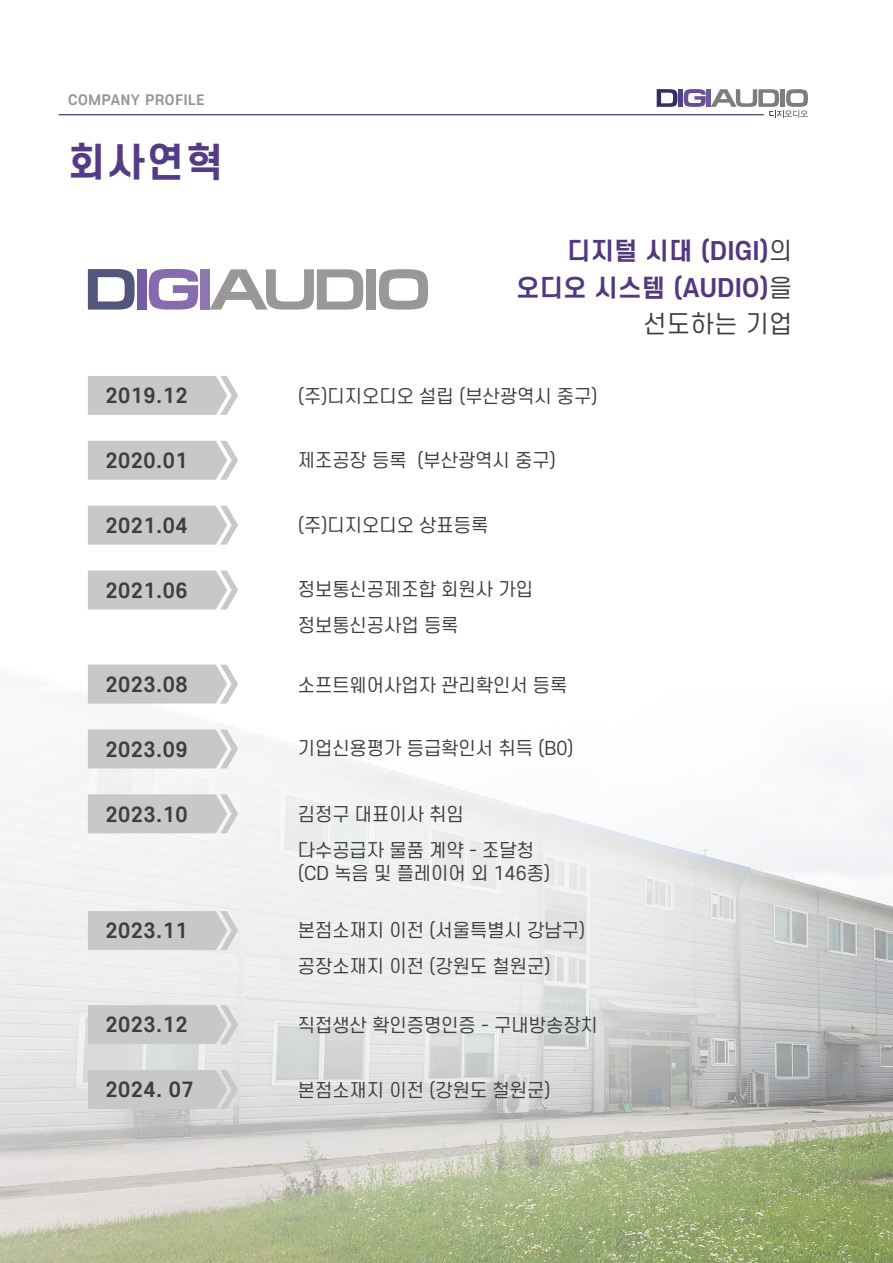
<style>
.page{position:relative;width:893px;height:1263px;background:#fff}
.page>*{position:absolute;margin:0;border:0;box-sizing:border-box;transform-origin:0 0}
.t1{font:700 39px "S Core Dream 6";color:#543b85}
.t2{font:700 24px/36px "S Core Dream 6";letter-spacing:.025em;color:#51387f;text-align:right}
.t3{font:24px "S Core Dream 4";letter-spacing:.025em;color:#3e3e3f}
.t4{font:700 19.5px "S Core Dream 6";letter-spacing:.025em;color:#3e3e3f}
.t5{font:18px/36px "S Core Dream 4";color:#3e3e3f}
.t6{font:700 13.5px "S Core Dream 6";letter-spacing:.05em;color:#939598}
.s1{font-family:"S Core Dream 4";font-weight:400;color:#3e3e3f}
</style>
<div class="page">
<svg style="left:657px;top:89px;width:20px;height:18px"></svg>
<hr style="left:679px;top:89px;width:4px;height:18px;background:#563d8d">
<svg style="left:684px;top:89px;width:124px;height:29px"></svg>
<hr style="left:59px;top:114px;width:705px;height:1px;background:#332e5c">
<img style="left:0;top:269px;width:893px;height:994px">
<svg style="left:88px;top:376px;width:150px;height:39px;background:#cacbcd"></svg>
<svg style="left:88px;top:441px;width:150px;height:39px;background:#cacbcd"></svg>
<svg style="left:88px;top:506px;width:150px;height:39px;background:#cbcccd"></svg>
<svg style="left:88px;top:665px;width:150px;height:38px;background:#cacbcd"></svg>
<svg style="left:88px;top:729px;width:150px;height:39px;background:#cacbcd"></svg>
<svg style="left:88px;top:794px;width:150px;height:39px;background:#cacbcd"></svg>
<svg style="left:88px;top:1005px;width:150px;height:39px;background:#c9cacc"></svg>
<div style="left:88px;top:1070px;width:150px;height:39px;background:#c7c8ca"></div>
<svg style="left:88px;top:570px;width:150px;height:39px;background:#cbccce"></svg>
<svg style="left:88px;top:911px;width:150px;height:39px;background:#c9cacc"></svg>
<svg style="left:88px;top:269px;width:47px;height:41px"></svg>
<div style="left:137px;top:269px;width:10px;height:41px;background:#765ba5"></div>
<svg style="left:149px;top:269px;width:49px;height:41px"></svg>
<div style="left:201px;top:269px;width:9px;height:41px;background:#9076b1"></div>
<svg style="left:210px;top:269px;width:153px;height:41px"></svg>
<div style="left:366px;top:269px;width:10px;height:41px;background:#999797"></div>
<svg style="left:379px;top:269px;width:49px;height:41px"></svg>
<p class="t6" style="left:68px;top:91px;width:138px">COMPANY PROFILE</p>
<h1 class="t1" style="left:68px;top:134px;width:157px">회사연혁</h1>
<h2 class="t2" style="left:516px;top:233px;width:277px">디지털 시대 (DIGI)<span class="s1">의 </span>오디오 시스템 (AUDIO)<span class="s1">을</span></h2>
<h2 class="t3" style="left:643px;top:306px;width:150px">선도하는 기업</h2>
<p class="t4" style="left:106px;top:382px;width:84px">2019.12</p>
<p class="t5" style="left:298px;top:377px;width:301px">(주)디지오디오 설립 (부산광역시 중구)</p>
<p class="t4" style="left:106px;top:446px;width:84px">2020.01</p>
<p class="t5" style="left:298px;top:441px;width:260px">제조공장 등록 (부산광역시 중구)</p>
<p class="t4" style="left:106px;top:511px;width:84px">2021.04</p>
<p class="t5" style="left:298px;top:507px;width:192px">(주)디지오디오 상표등록</p>
<p class="t4" style="left:106px;top:576px;width:84px">2021.06</p>
<p class="t5" style="left:298px;top:571px;width:237px">정보통신공제조합 회원사 가입 정보통신공사업 등록</p>
<p class="t4" style="left:106px;top:670px;width:84px">2023.08</p>
<p class="t5" style="left:298px;top:667px;width:271px">소프트웨어사업자 관리확인서 등록</p>
<p class="t4" style="left:106px;top:735px;width:84px">2023.09</p>
<p class="t5" style="left:298px;top:730px;width:277px">기업신용평가 등급확인서 취득 (B0)</p>
<p class="t4" style="left:106px;top:800px;width:84px">2023.10</p>
<p class="t4" style="left:106px;top:917px;width:84px">2023.11</p>
<p class="t5" style="left:298px;top:796px;width:238px">김정구 대표이사 취임 다수공급자 물품 계약 - 조달청</p>
<p class="t5" style="left:298px;top:854px;width:254px">(CD 녹음 및 플레이어 외 146종)</p>
<p class="t5" style="left:298px;top:912px;width:289px">본점소재지 이전 (서울특별시 강남구) 공장소재지 이전 (강원도 철원군)</p>
<p class="t4" style="left:106px;top:1011px;width:84px">2023.12</p>
<p class="t5" style="left:298px;top:1006px;width:302px">직접생산 확인증명인증 - 구내방송장치</p>
<p class="t4" style="left:106px;top:1076px;width:90px">2024. 07</p>
<p class="t5" style="left:298px;top:1071px;width:254px">본점소재지 이전 (강원도 철원군)</p>
</div>
